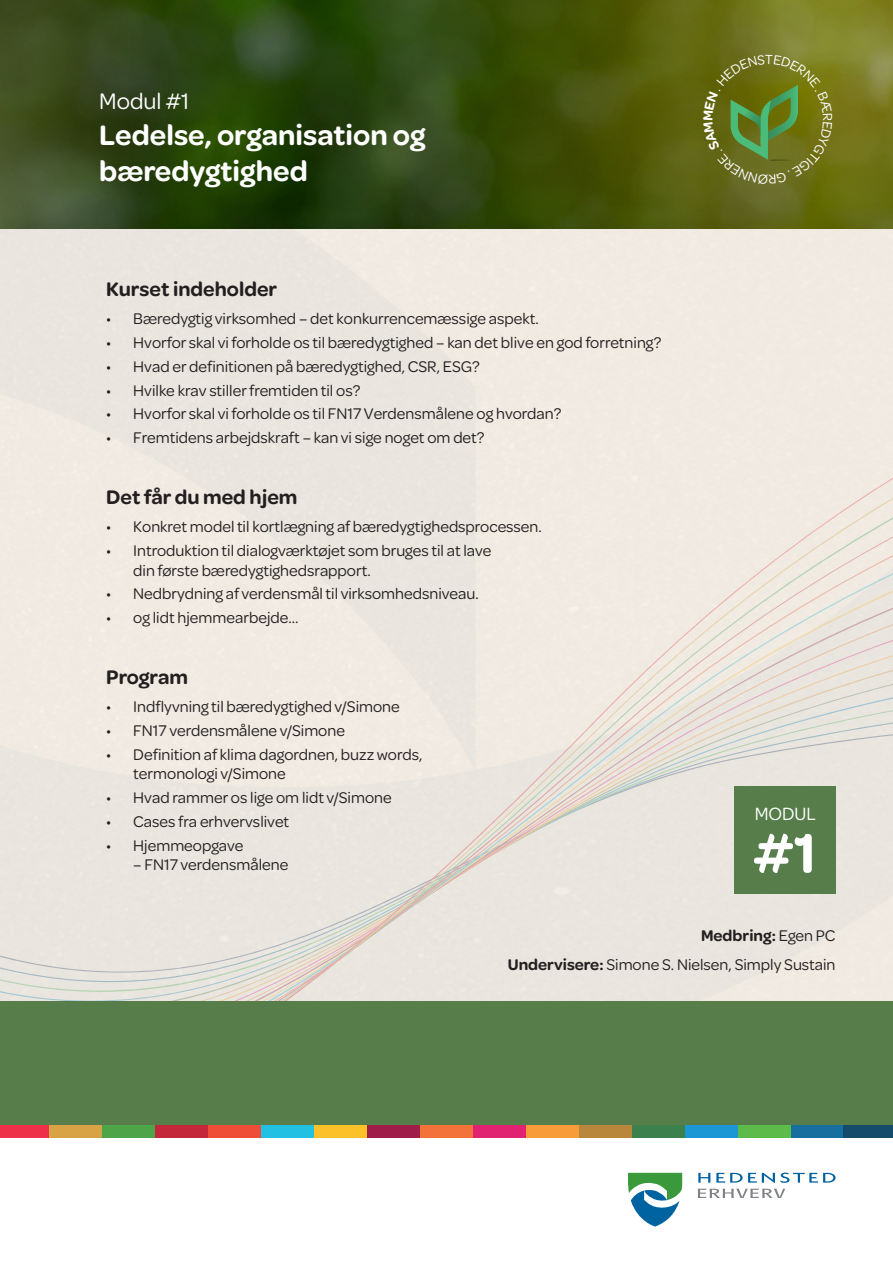
<style>
.page{position:relative;width:893px;height:1263px;background:#fff}
.page>*{position:absolute;margin:0;border:0;box-sizing:border-box;transform-origin:0 0}
.t1{font:600 58.8px "Omnes";color:#fff}
.t2{font:600 30px/36px "Omnes";color:#fff}
.t3{font:24px "Omnes";color:#fff}
.t4{font:600 21px "Omnes";color:#231f20}
.t5{font:18.9px "Omnes";color:#fff}
.t6{font:16.5px/19.5px "Omnes";color:#231f20}
.t7{font:600 16.5px "Omnes";color:#231f20}
.s1{font-weight:400}
.s2{font-weight:600}
</style>
<div class="page">
<div style="left:0;top:229px;width:476px;height:138px;background:#e9e6df"></div>
<div style="left:0;top:367px;width:893px;height:54px;background:#ece9e1"></div>
<svg style="left:628px;top:1173px;width:54px;height:53px"></svg>
<svg style="left:698px;top:1172px;width:138px;height:11px"></svg>
<svg style="left:698px;top:1189px;width:87px;height:9px"></svg>
<div style="left:0;top:421px;width:893px;height:580px;background:#ebe7e0"></div>
<img style="left:0;top:0;width:893px;height:229px">
<div style="left:0;top:1001px;width:893px;height:136px;background:#577e4a"></div>
<div style="left:0;top:1125px;width:49px;height:12px;background:#ee3148"></div>
<div style="left:49px;top:1125px;width:53px;height:12px;background:#d8a345"></div>
<div style="left:102px;top:1125px;width:53px;height:12px;background:#4da449"></div>
<div style="left:155px;top:1125px;width:53px;height:12px;background:#c4263a"></div>
<div style="left:208px;top:1125px;width:53px;height:12px;background:#ef4d38"></div>
<div style="left:261px;top:1125px;width:53px;height:12px;background:#22c0e2"></div>
<div style="left:314px;top:1125px;width:53px;height:12px;background:#fcc128"></div>
<div style="left:367px;top:1125px;width:53px;height:12px;background:#9e1d49"></div>
<div style="left:420px;top:1125px;width:53px;height:12px;background:#f3713a"></div>
<div style="left:473px;top:1125px;width:53px;height:12px;background:#e12171"></div>
<div style="left:526px;top:1125px;width:53px;height:12px;background:#f89b39"></div>
<div style="left:579px;top:1125px;width:53px;height:12px;background:#b8873b"></div>
<div style="left:632px;top:1125px;width:53px;height:12px;background:#3c814d"></div>
<div style="left:685px;top:1125px;width:53px;height:12px;background:#1b97d5"></div>
<div style="left:738px;top:1125px;width:53px;height:12px;background:#5dbb4a"></div>
<div style="left:791px;top:1125px;width:53px;height:12px;background:#176fa0"></div>
<div style="left:844px;top:1125px;width:49px;height:12px;background:#154c6c"></div>
<div style="left:734px;top:787px;width:102px;height:107px;background:#577e4a"></div>
<svg style="left:703px;top:55px;width:129px;height:129px;background:#67751d"></svg>
<p class="t3" style="left:99px;top:85px;width:92px">Modul #1</p>
<p class="t2" style="left:99px;top:115px;width:328px">Ledelse, organisation og bæredygtighed</p>
<p class="t4" style="left:106px;top:275px;width:172px">Kurset indeholder</p>
<p class="t6" style="left:106px;top:308px;width:434px">• Bæredygtig virksomhed – det konkurrencemæssige aspekt.</p>
<p class="t6" style="left:106px;top:332px;width:557px">• Hvorfor skal vi forholde os til bæredygtighed – kan det blive en god forretning?</p>
<p class="t6" style="left:106px;top:356px;width:375px">• Hvad er definitionen på bæredygtighed, CSR, ESG?</p>
<p class="t6" style="left:106px;top:379px;width:256px">• Hvilke krav stiller fremtiden til os?</p>
<p class="t6" style="left:106px;top:403px;width:457px">• Hvorfor skal vi forholde os til FN17 Verdensmålene og hvordan?</p>
<p class="t6" style="left:106px;top:427px;width:380px">• Fremtidens arbejdskraft – kan vi sige noget om det?</p>
<p class="t4" style="left:106px;top:483px;width:193px">Det får du med hjem</p>
<p class="t6" style="left:106px;top:516px;width:437px">• Konkret model til kortlægning af bæredygtighedsprocessen.</p>
<p class="t6" style="left:133px;top:540px;width:360px;text-indent:-27px">• Introduktion til dialogværktøjet som bruges til at lave din første bæredygtighedsrapport.</p>
<p class="t6" style="left:106px;top:583px;width:374px">• Nedbrydning af verdensmål til virksomhedsniveau.</p>
<p class="t6" style="left:106px;top:607px;width:194px">• og lidt hjemmearbejde…</p>
<p class="t4" style="left:106px;top:663px;width:83px">Program</p>
<p class="t6" style="left:106px;top:696px;width:295px">• Indflyvning til bæredygtighed v/Simone</p>
<p class="t6" style="left:106px;top:720px;width:240px">• FN17 verdensmålene v/Simone</p>
<p class="t6" style="left:133px;top:744px;width:291px;text-indent:-27px">• Definition af klima dagordnen, buzz words, termonologi v/Simone</p>
<p class="t6" style="left:106px;top:787px;width:287px">• Hvad rammer os lige om lidt v/Simone</p>
<p class="t6" style="left:106px;top:811px;width:184px">• Cases fra erhvervslivet</p>
<p class="t6" style="left:106px;top:834px;width:139px">• Hjemmeopgave</p>
<p class="t6" style="left:133px;top:854px;width:157px">– FN17 verdensmålene</p>
<p class="t5" style="left:755px;top:801px;width:63px">MODUL</p>
<p class="t1" style="left:754px;top:812px;width:64px">#1</p>
<p class="t7" style="left:701px;top:924px;width:136px">Medbring: <span class="s1">Egen PC</span></p>
<p class="t6" style="left:508px;top:953px;width:329px"><span class="s2">Undervisere:</span> Simone S. Nielsen, Simply Sustain</p>
</div>
